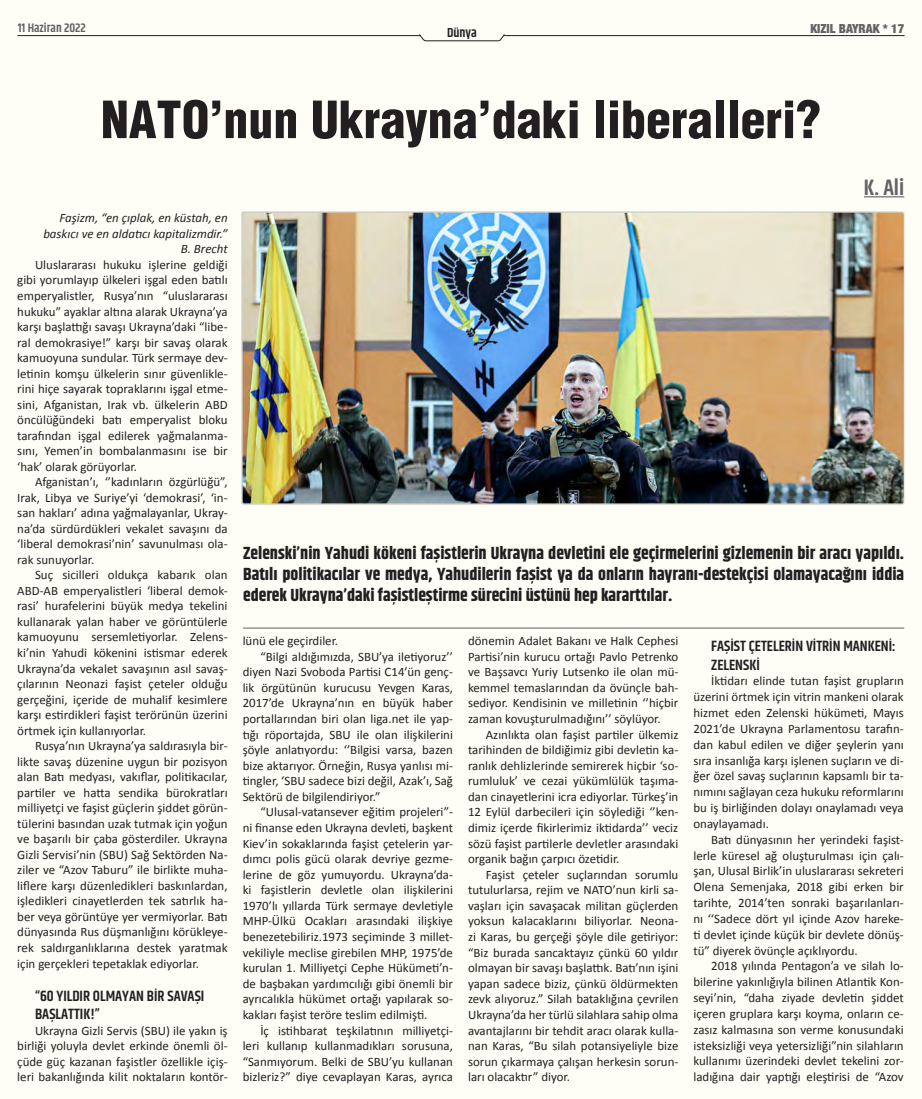
<style>
.page{position:relative;width:922px;height:1099px;background:#fff}
.page>*{position:absolute;margin:0;border:0;box-sizing:border-box;transform-origin:0 0}
.ana_başlık{font:900 condensed 50px "Helvetica";color:#231f20}
.üst_imza{font:600 22.5px "Khand";color:#636366}
.üst_spot{font:700 17.5px/21px "Khand";color:#231f20;text-align:justify}
.ara_başlık{font:600 15px/18px "Khand";color:#231f20}
.t1{font:600 13.12px "Khand";color:#231f20}
.t2{font:12.88px/15.6px "Calibri";color:#231f20;text-align:justify}
.t3{font:italic 12.88px/15.5px "Calibri";color:#231f20;text-align:right}
.t4{font:900 condensed 12.5px "Helvetica Neue";color:#636366}
.t5{font:600 12.5px "Khand";color:#636366}
</style>
<div class="page">
<div style="left:0;top:0;width:921px;height:1098px;background:#fefdf4"></div>
<hr style="left:18px;top:35px;width:402px;height:1px;background:#231f20">
<hr style="left:503px;top:35px;width:400px;height:1px;background:#231f20">
<svg style="left:419px;top:34px;width:85px;height:7px"></svg>
<img style="left:242px;top:213px;width:661px;height:290px">
<hr style="left:863px;top:196px;width:41px;height:1px;background:#636366">
<hr style="left:243px;top:627px;width:661px;height:1px;background:#636366">
<p class="t5" style="left:18px;top:20px;width:70px">11 Haziran 2022</p>
<p class="t4" style="left:810px;top:18px;width:95px">KIZIL BAYRAK * 17</p>
<p class="t1" style="left:447px;top:24px;width:31px">Dünya</p>
<p class="ana_başlık" style="left:101px;top:88px;width:721px">NATO’nun Ukrayna’daki liberalleri?</p>
<p class="üst_imza" style="left:863px;top:173px;width:42px">K. Ali</p>
<p class="t3" style="left:43px;top:210px;width:186px">Faşizm, “en çıplak, en küstah, en baskıcı ve en aldatıcı kapitalizmdir.”</p>
<p class="t3" style="left:181px;top:241px;width:48px">B. Brecht</p>
<p class="t2" style="left:17px;top:256px;width:212px;text-indent:18px">Uluslararası hukuku işlerine geldiği gibi yorumlayıp ülkeleri işgal eden batılı emperyalistler, Rusya’nın “uluslararası hukuku” ayaklar altına alarak Ukrayna’ya karşı başlattığı savaşı Ukrayna’daki “libe&shy;ral demokrasiye!” karşı bir savaş olarak kamuoyuna sundular. Türk sermaye dev&shy;letinin komşu ülkelerin sınır güvenlikle&shy;rini hiçe sayarak topraklarını işgal etme&shy;sini, Afganistan, Irak vb. ülkelerin ABD öncülüğündeki batı emperyalist bloku tarafından işgal edilerek yağmalanma&shy;sını, Yemen’in bombalanmasını ise bir ‘hak’ olarak görüyorlar.</p>
<p class="t2" style="left:17px;top:473px;width:212px;text-indent:18px">Afganistan’ı, ‘’kadınların özgürlüğü”, Irak, Libya ve Suriye’yi ‘demokrasi’, ‘in&shy;san hakları’ adına yağmalayanlar, Ukray&shy;na’da sürdürdükleri vekalet savaşını da ‘liberal demokrasi’nin’ savunulması ola&shy;rak sunuyorlar.</p>
<p class="t2" style="left:17px;top:566px;width:212px;text-indent:18px">Suç sicilleri oldukça kabarık olan ABD-AB emperyalistleri ‘liberal demok&shy;rasi’ hurafelerini büyük medya tekelini kullanarak yalan haber ve görüntülerle kamuoyunu sersemletiyorlar. Zelens&shy;ki’nin Yahudi kökenini istismar ederek Ukrayna’da vekalet savaşının asıl savaş&shy;çılarının Neonazi faşist çeteler olduğu gerçeğini, içeride de muhalif kesimlere karşı estirdikleri faşist terörünün üzerini örtmek için kullanıyorlar.</p>
<p class="t2" style="left:17px;top:737px;width:212px;text-indent:18px">Rusya’nın Ukrayna’ya saldırasıyla bir&shy;likte savaş düzenine uygun bir pozisyon alan Batı medyası, vakıflar, politikacılar, partiler ve hatta sendika bürokratları milliyetçi ve faşist güçlerin şiddet görün&shy;tülerini basından uzak tutmak için yoğun ve başarılı bir çaba gösterdiler. Ukrayna Gizli Servisi’nin (SBU) Sağ Sektörden Na&shy;ziler ve “Azov Taburu” ile birlikte muha&shy;liflere karşı düzenledikleri baskınlardan, işledikleri cinayetlerden tek satırlık ha&shy;ber veya görüntüye yer vermiyorlar. Batı dünyasında Rus düşmanlığını körükleye&shy;rek saldırganlıklarına destek yaratmak için gerçekleri tepetaklak ediyorlar.</p>
<p class="ara_başlık" style="left:35px;top:987px;width:171px">“60 YILDIR OLMAYAN BIR SAVAŞI<br>BAŞLATTIK!”</p>
<p class="t2" style="left:17px;top:1022px;width:212px;text-indent:18px">Ukrayna Gizli Servis (SBU) ile yakın iş birliği yoluyla devlet erkinde önemli öl&shy;çüde güç kazanan faşistler özellikle içiş&shy;leri bakanlığında kilit noktaların kontör-</p>
<p class="üst_spot" style="left:243px;top:544px;width:662px">Zelenski’nin Yahudi kökeni faşistlerin Ukrayna devletini ele geçirmelerini gizlemenin bir aracı yapıldı.<br>Batılı politikacılar ve medya, Yahudilerin faşist ya da onların hayranı-destekçisi olamayacağını iddia ederek Ukrayna’daki faşistleştirme sürecini üstünü hep kararttılar.</p>
<p class="t2" style="left:243px;top:632px;width:97px">lünü ele geçirdiler.</p>
<p class="t2" style="left:243px;top:648px;width:212px;text-indent:18px">“Bilgi aldığımızda, SBU’ya iletiyoruz’’ diyen Nazi Svoboda Partisi C14’ün genç&shy;lik örgütünün kurucusu Yevgen Karas, 2017’de Ukrayna’nın en büyük haber portallarından biri olan liga.net ile yap&shy;tığı röportajda, SBU ile olan ilişkilerini şöyle anlatıyordu: ‘’Bilgisi varsa, bazen bize aktarıyor. Örneğin, Rusya yanlısı mi&shy;tingler, ‘SBU sadece bizi değil, Azak’ı, Sağ Sektörü de bilgilendiriyor.”</p>
<p class="t2" style="left:242px;top:803px;width:212px;text-indent:18px">“Ulusal-vatansever eğitim projeleri”- ni finanse eden Ukrayna devleti, başkent Kiev’in sokaklarında faşist çetelerin yar&shy;dımcı polis gücü olarak devriye gezme&shy;lerine de göz yumuyordu. Ukrayna’da&shy;ki faşistlerin devletle olan ilişkilerini 1970’lı yıllarda Türk sermaye devletiyle MHP-Ülkü Ocakları arasındaki ilişkiye benezetebiliriz.1973 seçiminde 3 millet&shy;vekiliyle meclise girebilen MHP, 1975’de kurulan 1. Milliyetçi Cephe Hükümeti’n&shy;de başbakan yardımcılığı gibi önemli bir ayrıcalıkla hükümet ortağı yapılarak so&shy;kakları faşist teröre teslim edilmişti.</p>
<p class="t2" style="left:242px;top:1021px;width:212px;text-indent:18px">İç istihbarat teşkilatının milliyetçi&shy;leri kullanıp kullanmadıkları sorusuna, “Sanmıyorum. Belki de SBU’yu kullanan bizleriz?” diye cevaplayan Karas, ayrıca</p>
<p class="t2" style="left:468px;top:632px;width:212px">dönemin Adalet Bakanı ve Halk Cephesi Partisi’nin kurucu ortağı Pavlo Petrenko ve Başsavcı Yuriy Lutsenko ile olan mü&shy;kemmel temaslarından da övünçle bah&shy;sediyor. Kendisinin ve milletinin ‘’hiçbir zaman kovuşturulmadığını’’ söylüyor.</p>
<p class="t2" style="left:468px;top:725px;width:212px;text-indent:18px">Azınlıkta olan faşist partiler ülkemiz tarihinden de bildiğimiz gibi devletin ka&shy;ranlık dehlizlerinde semirerek hiçbir ‘so&shy;rumluluk’ ve cezai yükümlülük taşıma&shy;dan cinayetlerini icra ediyorlar. Türkeş’in 12 Eylül darbecileri için söylediği ‘’ken&shy;dimiz içerde fikirlerimiz iktidarda’’ veciz sözü faşist partilerle devletler arasındaki organik bağın çarpıcı özetidir.</p>
<p class="t2" style="left:468px;top:866px;width:212px;text-indent:18px">Faşist çeteler suçlarından sorumlu tutulurlarsa, rejim ve NATO’nun kirli sa&shy;vaşları için savaşacak militan güçlerden yoksun kalacaklarını biliyorlar. Neona&shy;zi Karas, bu gerçeği şöyle dile getiriyor: “Biz burada sancaktayız çünkü 60 yıldır olmayan bir savaşı başlattık. Batı’nın işini yapan sadece biziz, çünkü öldürmekten zevk alıyoruz.” Silah bataklığına çevrilen Ukrayna’da her türlü silahlara sahip olma avantajlarını bir tehdit aracı olarak kulla&shy;nan Karas, “Bu silah potansiyeliyle bize sorun çıkarmaya çalışan herkesin sorun&shy;ları olacaktır” diyor.</p>
<p class="ara_başlık" style="left:711px;top:638px;width:186px;line-height:18.4px">FAŞIST ÇETELERIN VITRIN MANKENI:<br>ZELENSKI</p>
<p class="t2" style="left:693px;top:672px;width:212px;text-indent:18px">İktidarı elinde tutan faşist grupların üzerini örtmek için vitrin mankeni olarak hizmet eden Zelenski hükümeti, Mayıs 2021’de Ukrayna Parlamentosu tarafın&shy;dan kabul edilen ve diğer şeylerin yanı sıra insanlığa karşı işlenen suçların ve di&shy;ğer özel savaş suçlarının kapsamlı bir ta&shy;nımını sağlayan ceza hukuku reformlarını bu iş birliğinden dolayı onaylamadı veya onaylayamadı.</p>
<p class="t2" style="left:693px;top:831px;width:212px;text-indent:18px">Batı dünyasının her yerindeki faşist&shy;lerle küresel ağ oluşturulması için çalı&shy;şan, Ulusal Birlik’in uluslararası sekreteri Olena Semenjaka, 2018 gibi erken bir tarihte, 2014’ten sonraki başarılanları&shy;nı ‘‘Sadece dört yıl içinde Azov hareke&shy;ti devlet içinde küçük bir devlete dönüş&shy;tü” diyerek övünçle açıklıyordu.</p>
<p class="t2" style="left:693px;top:957px;width:212px;text-indent:18px">2018 yılında Pentagon’a ve silah lo&shy;bilerine yakınlığıyla bilinen Atlantik Kon&shy;seyi’nin, “daha ziyade devletin şiddet içeren gruplara karşı koyma, onların ce&shy;zasız kalmasına son verme konusundaki isteksizliği veya yetersizliği”nin silahların kullanımı üzerindeki devlet tekelini zor&shy;ladığına dair yaptığı eleştirisi de “Azov</p>
</div>
